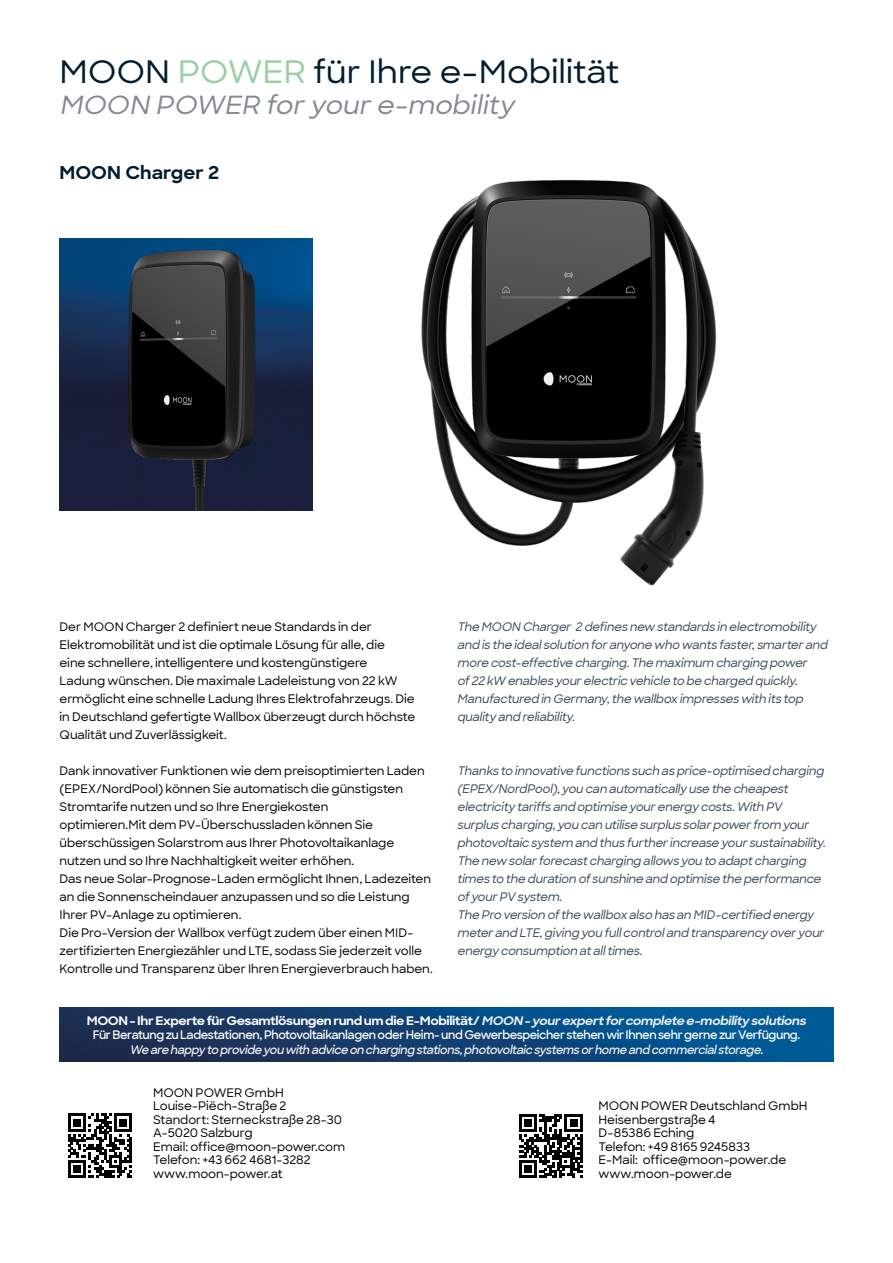
<style>
.page{position:relative;width:893px;height:1263px;background:#fff}
.page>*{position:absolute;margin:0;border:0;box-sizing:border-box;transform-origin:0 0}
.t1{font:500 31.5px "Sharp Sans";letter-spacing:-.01em;color:#001c2e;scale:1.05 1}
.t2{font:italic 500 25.5px "Sharp Sans";color:#828b94;scale:1.05 1}
.t3{font:700 18px "Sharp Sans";color:#001c2e;scale:1.05 1}
.t4{font:500 12px/18px "Sharp Sans";letter-spacing:-.005em;color:#000}
.t5{font:italic 500 12px/18px "Sharp Sans";letter-spacing:-.045em;color:#36475a}
.t6{font:600 12px/14.9px "Sharp Sans";letter-spacing:-.035em;color:#fff;text-align:center}
.t7{font:italic 600 12px "Sharp Sans";color:#ededed}
.s1{color:#9bcea4}
.s2{font-weight:700}
.s3{font-weight:700;font-style:italic;color:#ededed}
</style>
<div class="page">
<img style="left:60px;top:239px;width:253px;height:272px">
<img style="left:75px;top:244px;width:238px;height:267px">
<img style="left:421px;top:179px;width:296px;height:407px">
<svg style="left:519px;top:1114px;width:64px;height:64px"></svg>
<svg style="left:68px;top:1114px;width:64px;height:64px"></svg>
<img style="left:60px;top:1008px;width:773px;height:54px">
<h1 class="t1" style="left:60px;top:48px;width:535px">MOON <span class="s1">POWER</span> für Ihre e-Mobilität</h1>
<h2 class="t2" style="left:60px;top:86px;width:435px">MOON POWER foryoure-mobility</h2>
<h3 class="t3" style="left:60px;top:159px;width:154px">MOON Charger 2</h3>
<p class="t4" style="left:60px;top:617px;width:357px">Der MOON Charger 2 definiert neue Standards in der Elektromobilität und ist die optimale Lösung für alle, die<br>eine schnellere, intelligentere und kostengünstigere Ladung wünschen. Die maximale Ladeleistung von 22 kW ermöglicht eine schnelle Ladung Ihres Elektrofahrzeugs. Die in Deutschland gefertigte Wallbox überzeugt durch höchste Qualität und Zuverlässigkeit.</p>
<p class="t4" style="left:60px;top:761px;width:375px">Dank innovativer Funktionen wie dem preisoptimierten Laden (EPEX/NordPool) können Sie automatisch die günstigsten Stromtarife nutzen und so Ihre Energiekosten<br>optimieren.Mit dem PV-Überschussladen können Sie überschüssigen Solarstrom aus Ihrer Photovoltaikanlage nutzen und so Ihre Nachhaltigkeit weiter erhöhen.<br>Das neue Solar-Prognose-Laden ermöglicht Ihnen, Ladezeiten an die Sonnenscheindauer anzupassen und so die Leistung Ihrer PV-Anlage zu optimieren.<br>Die Pro-Version der Wallbox verfügt zudem über einen MID&shy;zertifizierten Energiezähler und LTE, sodass Sie jederzeit volle Kontrolle und Transparenz über Ihren Energieverbrauch haben.</p>
<p class="t5" style="left:457px;top:617px;width:375px">The MOON Charger 2 definesnew standardsin electromobility and isthe idealsolution foranyone who wantsfaster,smarterand more cost-effective charging.The maximum charging power of22 kW enablesyourelectric vehicle to be charged quickly.<br>Manufactured in Germany,the wallbox impresseswith itstop quality and reliability.</p>
<p class="t5" style="left:457px;top:761px;width:373px">Thanksto innovative functionssuch asprice-optimised charging (EPEX/NordPool),you can automatically use the cheapest electricity tariffsand optimise yourenergy costs.With PV surpluscharging,you can utilise surplussolarpowerfrom your photovoltaic system and thusfurtherincrease yoursustainability.<br>The new solarforecastcharging allowsyou to adaptcharging timesto the duration ofsunshine and optimise the performance ofyourPV system.<br>The Pro version ofthe wallbox also hasan MID-certified energy meterand LTE,giving you fullcontroland transparency overyour energy consumption atalltimes.</p>
<p class="t6" style="left:87px;top:1012px;width:724px"><span class="s2">MOON - Ihr Experte für Gesamtlösungen rund um die E-Mobilität/</span> <span class="s3">MOON -yourexpertforcomplete e-mobility solutions<br></span>Für Beratung zu Ladestationen, Photovoltaikanlagen oder Heim- und Gewerbespeicher stehen wir Ihnen sehr gerne zur Verfügung.</p>
<p class="t7" style="left:130px;top:1041px;width:638px">We are happy to provide youwithadvice oncharging stations,photovoltaicsystemsorhome and commercialstorage.</p>
<p class="t4" style="left:153px;top:1085px;width:194px;line-height:13.5px">MOON POWER GmbH<br>Louise-Piëch-Straße 2<br>Standort: Sterneckstraße 28-30<br>A-5020 Salzburg<br>Email: office@moon-power.com<br>Telefon: +43 662 4681-3282 www.moon-power.at</p>
<p class="t4" style="left:598px;top:1099px;width:211px;line-height:13.5px">MOON POWER Deutschland GmbH<br>Heisenbergstraße 4<br>D-85386 Eching<br>Telefon: +49 8165 9245833<br>E-Mail: office@moon-power.de www.moon-power.de</p>
</div>
